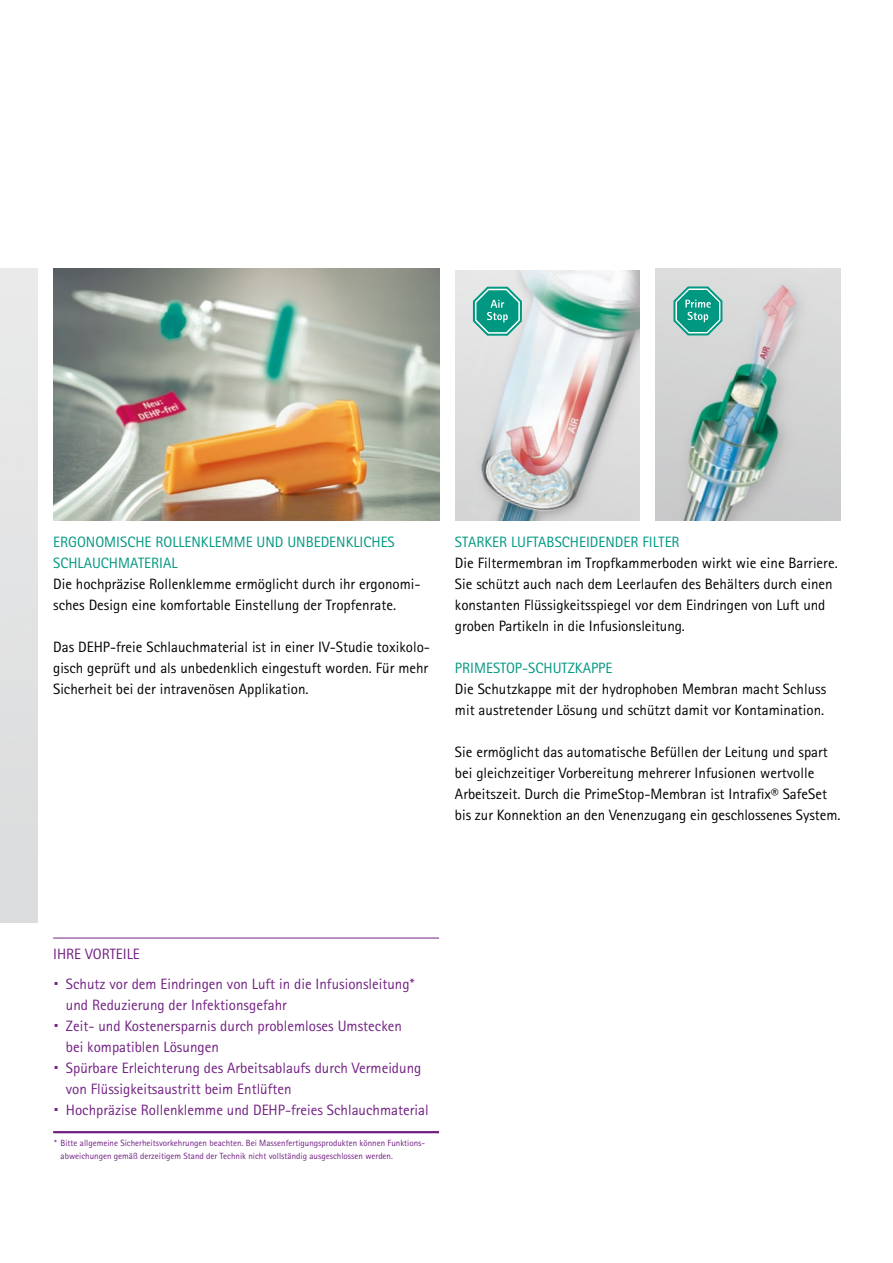
<style>
.page{position:relative;width:893px;height:1263px;background:#fff}
.page>*{position:absolute;margin:0;border:0;box-sizing:border-box;transform-origin:0 0}
.t1{font:15px/21px "Rotis Sans Serif Pro";color:#000}
.t2{font:15px/29.5px "Rotis Sans Serif Pro";color:#712082}
.t3{font:15px/21px "Rotis Sans Serif Pro";color:#009881}
.t4{font:9px/13.5px "Rotis Sans Serif Pro";color:#712082}
.s1{font-size:30px}
</style>
<div class="page">
<hr style="left:53px;top:938px;width:386px;height:1px;background:#712082">
<hr style="left:53px;top:1131px;width:386px;height:2px;background:#712082">
<img style="left:53px;top:269px;width:386px;height:252px">
<img style="left:656px;top:269px;width:185px;height:252px">
<img style="left:455px;top:270px;width:185px;height:251px">
<svg style="left:672px;top:285px;width:51px;height:51px;background:#55b5a6"></svg>
<svg style="left:472px;top:286px;width:50px;height:51px;background:#53b6a7"></svg>
<p class="t3" style="left:53px;top:532px;width:343px">ERGONOMISCHE ROLLENKLEMME UND UNBEDENKLICHES<br>SCHLAUCHMATERIAL</p>
<p class="t1" style="left:53px;top:574px;width:369px">Die hochpräzise Rollenklemme ermöglicht durch ihr ergonomi&shy;sches Design eine komfortable Einstellung der Tropfenrate.</p>
<p class="t1" style="left:53px;top:637px;width:378px;text-align:justify">Das DEHP-freie Schlauchmaterial ist in einer IV-Studie toxikolo&shy;gisch geprüft und als unbedenklich eingestuft worden. Für mehr Sicherheit bei der intravenösen Applikation.</p>
<p class="t3" style="left:455px;top:532px;width:226px">STARKER LUFTABSCHEIDENDER FILTER</p>
<p class="t1" style="left:455px;top:553px;width:384px">Die Filtermembran im Tropfkammerboden wirkt wie eine Barriere.<br>Sie schützt auch nach dem Leerlaufen des Behälters durch einen konstanten Flüssigkeitsspiegel vor dem Eindringen von Luft und groben Partikeln in die Infusionsleitung.</p>
<p class="t3" style="left:455px;top:658px;width:159px">PRIMESTOP-SCHUTZKAPPE</p>
<p class="t1" style="left:455px;top:679px;width:373px">Die Schutzkappe mit der hydrophoben Membran macht Schluss mit austretender Lösung und schützt damit vor Kontamination.</p>
<p class="t1" style="left:455px;top:742px;width:387px">Sie ermöglicht das automatische Befüllen der Leitung und spart bei gleichzeitiger Vorbereitung mehrerer Infusionen wertvolle Arbeitszeit. Durch die PrimeStop-Membran ist Intrafix® SafeSet bis zur Konnektion an den Venenzugang ein geschlossenes System.</p>
<p class="t2" style="left:53px;top:939px;width:363px">IHRE VORTEILE<br><span class="s1">·</span> Schutz vor dem Eindringen von Luft in die Infusionsleitung*</p>
<p class="t2" style="left:66px;top:990px;width:223px">und Reduzierung der Infektionsgefahr</p>
<p class="t2" style="left:53px;top:1011px;width:350px"><span class="s1">·</span> Zeit- und Kostenersparnis durch problemloses Umstecken</p>
<p class="t2" style="left:66px;top:1032px;width:154px">bei kompatiblen Lösungen</p>
<p class="t2" style="left:53px;top:1053px;width:370px"><span class="s1">·</span> Spürbare Erleichterung des Arbeitsablaufs durch Vermeidung</p>
<p class="t2" style="left:66px;top:1074px;width:227px">von Flüssigkeitsaustritt beim Entlüften</p>
<p class="t2" style="left:53px;top:1095px;width:377px"><span class="s1">·</span> Hochpräzise Rollenklemme und DEHP-freies Schlauchmaterial</p>
<p class="t4" style="left:61px;top:1136px;width:366px;text-indent:-6px">* Bitte allgemeine Sicherheitsvorkehrungen beachten. Bei Massenfertigungsprodukten können Funktions&shy;abweichungen gemäß derzeitigem Stand der Technik nicht vollständig ausgeschlossen werden.</p>
</div>
